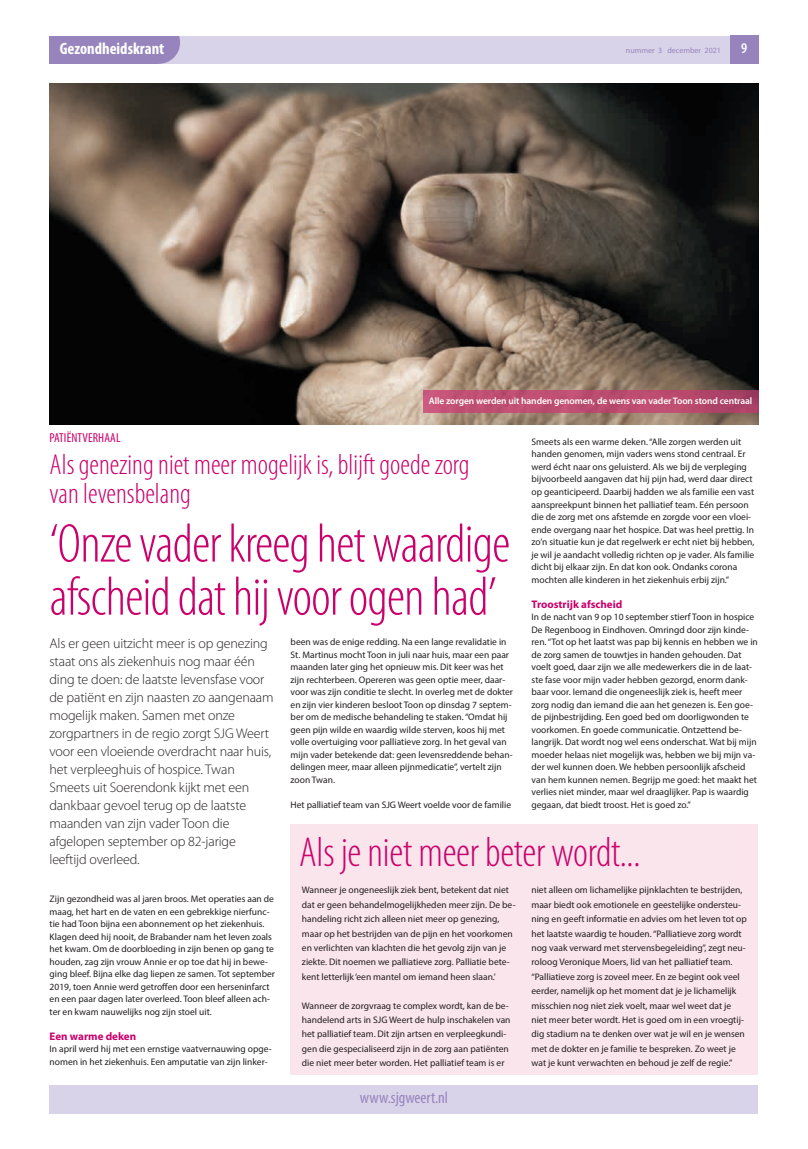
<style>
.page{position:relative;width:808px;height:1149px;background:#fff}
.page>*{position:absolute;margin:0;border:0;box-sizing:border-box;transform-origin:0 0}
.t1{font:300 condensed 55px/53px "Myriad Pro";letter-spacing:-.015em;color:#ca016c}
.t2{font:300 condensed 42px "Myriad Pro";letter-spacing:-.005em;color:#ca016c}
.t3{font:300 condensed 29px/29px "Myriad Pro";color:#ca016c}
.t4{font:700 condensed 16.5px "Myriad Pro";color:#fff}
.t5{font:condensed 16.5px "Myriad Pro";color:#9784bd}
.t6{font:600 condensed 15px "Myriad Pro";color:#fff}
.t7{font:300 14px/18px "Myriad Pro";letter-spacing:-.01em;color:#231f20}
.t8{font:condensed 13px "Myriad Pro";letter-spacing:.01em;color:#ca016c}
.t9{font:700 11px "Myriad Pro";color:#ca016c}
.t10{font:9.5px/12.5px "Myriad Pro";color:#231f20}
.t11{font:600 9.5px "Myriad Pro";letter-spacing:-.01em;color:#fff}
.t12{font:8px "Myriad Pro";color:#9784bd}
</style>
<div class="page">
<div style="left:50px;top:35px;width:708px;height:29px;background:#d9d3e9"></div>
<img style="left:50px;top:84px;width:708px;height:340px">
<div style="left:138px;top:21px;width:42px;height:43px;background:#9784bd;border-radius:50%"></div>
<div style="left:50px;top:35px;width:109px;height:29px;background:#9784bd"></div>
<div style="left:50px;top:0;width:708px;height:35px;background:#fff"></div>
<div style="left:730px;top:35px;width:28px;height:29px;background:#9784bd"></div>
<div style="left:50px;top:1084px;width:708px;height:29px;background:#d9d3e9"></div>
<div style="left:291px;top:824px;width:467px;height:250px;background:#f9e5eb"></div>
<img style="left:423px;top:390px;width:335px;height:22px">
<h3 class="t4" style="left:60px;top:38px;width:106px">Gezondheidskrant</h3>
<p class="t12" style="left:626px;top:47px;width:96px">nummer 3 december 2021</p>
<h3 class="t6" style="left:741px;top:43px;width:8px">9</h3>
<p class="t11" style="left:429px;top:397px;width:325px">Alle zorgen werden uit handen genomen, de wens van vader Toon stond centraal</p>
<h3 class="t8" style="left:50px;top:430px;width:72px">PATIËNTVERHAAL</h3>
<p class="t10" style="left:531px;top:436px;width:224px">Smeets als een warme deken. “Alle zorgen werden uit handen genomen, mijn vaders wens stond centraal. Er werd écht naar ons geluisterd. Als we bij de verpleging bijvoorbeeld aangaven dat hij pijn had, werd daar direct op geanticipeerd. Daarbij hadden we als familie een vast aanspreekpunt binnen het palliatief team. Eén persoon die de zorg met ons afstemde en zorgde voor een vloei&shy;ende overgang naar het hospice. Dat was heel prettig. In zo’n situatie kun je dat regelwerk er echt niet bij hebben, je wil je aandacht volledig richten op je vader. Als familie dicht bij elkaar zijn. En dat kon ook. Ondanks corona mochten alle kinderen in het ziekenhuis erbij zijn.”</p>
<p class="t9" style="left:531px;top:597px;width:92px">Troostrijk afscheid</p>
<p class="t10" style="left:531px;top:611px;width:228px">In de nacht van 9 op 10 september stierf Toon in hospice De Regenboog in Eindhoven. Omringd door zijn kinde&shy;ren. “Tot op het laatst was pap bij kennis en hebben we in de zorg samen de touwtjes in handen gehouden. Dat voelt goed, daar zijn we alle medewerkers die in de laat&shy;ste fase voor mijn vader hebben gezorgd, enorm dank&shy;baar voor. Iemand die ongeneeslijk ziek is, heeft meer zorg nodig dan iemand die aan het genezen is. Een goe&shy;de pijnbestrijding. Een goed bed om doorligwonden te voorkomen. En goede communicatie. Ontzettend be&shy;langrijk. Dat wordt nog wel eens onderschat. Wat bij mijn moeder helaas niet mogelijk was, hebben we bij mijn va&shy;der wel kunnen doen. We hebben persoonlijk afscheid van hem kunnen nemen. Begrijp me goed: het maakt het verlies niet minder, maar wel draaglijker. Pap is waardig gegaan, dat biedt troost. Het is goed zo.”</p>
<h3 class="t3" style="left:50px;top:453px;width:421px">Als genezing niet meer mogelijk is, blijft goede zorg van levensbelang</h3>
<h1 class="t1" style="left:50px;top:522px;width:462px">‘Onze vader kreeg het waardige afscheid dat hij voor ogen had’</h1>
<p class="t7" style="left:50px;top:635px;width:226px">Als er geen uitzicht meer is op genezing staat ons als ziekenhuis nog maar één ding te doen: de laatste levensfase voor de patiënt en zijn naasten zo aangenaam mogelijk maken. Samen met onze zorgpartners in de regio zorgt SJG Weert voor een vloeiende overdracht naar huis, het verpleeghuis of hospice. Twan Smeets uit Soerendonk kijkt met een dankbaar gevoel terug op de laatste maanden van zijn vader Toon die afgelopen september op 82-jarige leeftijd overleed.</p>
<p class="t10" style="left:291px;top:636px;width:224px">been was de enige redding. Na een lange revalidatie in St. Martinus mocht Toon in juli naar huis, maar een paar maanden later ging het opnieuw mis. Dit keer was het zijn rechterbeen. Opereren was geen optie meer, daar&shy;voor was zijn conditie te slecht. In overleg met de dokter en zijn vier kinderen besloot Toon op dinsdag 7 septem&shy;ber om de medische behandeling te staken. “Omdat hij geen pijn wilde en waardig wilde sterven, koos hij met volle overtuiging voor palliatieve zorg. In het geval van mijn vader betekende dat: geen levensreddende behan&shy;delingen meer, maar alleen pijnmedicatie”, vertelt zijn zoon Twan.</p>
<p class="t10" style="left:291px;top:799px;width:222px">Het palliatief team van SJG Weert voelde voor de familie</p>
<h2 class="t2" style="left:299px;top:835px;width:343px">Als je niet meer beter wordt...</h2>
<p class="t10" style="left:50px;top:893px;width:227px">Zijn gezondheid was al jaren broos. Met operaties aan de maag, het hart en de vaten en een gebrekkige nierfunc&shy;tie had Toon bijna een abonnement op het ziekenhuis.<br>Klagen deed hij nooit, de Brabander nam het leven zoals het kwam. Om de doorbloeding in zijn benen op gang te houden, zag zijn vrouw Annie er op toe dat hij in bewe&shy;ging bleef. Bijna elke dag liepen ze samen. Tot september 2019, toen Annie werd getroffen door een herseninfarct en een paar dagen later overleed. Toon bleef alleen ach&shy;ter en kwam nauwelijks nog zijn stoel uit.</p>
<p class="t9" style="left:50px;top:1029px;width:88px">Een warme deken</p>
<p class="t10" style="left:50px;top:1043px;width:224px">In april werd hij met een ernstige vaatvernauwing opge&shy;nomen in het ziekenhuis. Een amputatie van zijn linker-</p>
<p class="t10" style="left:302px;top:883px;width:215px;line-height:14.4px">Wanneer je ongeneeslijk ziek bent, betekent dat niet dat er geen behandelmogelijkheden meer zijn. De be&shy;handeling richt zich alleen niet meer op genezing, maar op het bestrijden van de pijn en het voorkomen en verlichten van klachten die het gevolg zijn van je ziekte. Dit noemen we palliatieve zorg. Palliatie bete&shy;kent letterlijk ‘een mantel om iemand heen slaan.’</p>
<p class="t10" style="left:302px;top:998px;width:210px;line-height:14.4px">Wanneer de zorgvraag te complex wordt, kan de be&shy;handelend arts in SJG Weert de hulp inschakelen van het palliatief team. Dit zijn artsen en verpleegkundi&shy;gen die gespecialiseerd zijn in de zorg aan patiënten die niet meer beter worden. Het palliatief team is er</p>
<h3 class="t5" style="left:360px;top:1087px;width:90px">www.sjgweert.nl</h3>
<p class="t10" style="left:531px;top:883px;width:217px;line-height:14.4px">niet alleen om lichamelijke pijnklachten te bestrijden, maar biedt ook emotionele en geestelijke ondersteu&shy;ning en geeft informatie en advies om het leven tot op het laatste waardig te houden. “Palliatieve zorg wordt nog vaak verward met stervensbegeleiding”, zegt neu&shy;roloog Veronique Moers, lid van het palliatief team. “Palliatieve zorg is zoveel meer. En ze begint ook veel eerder, namelijk op het moment dat je je lichamelijk misschien nog niet ziek voelt, maar wel weet dat je niet meer beter wordt. Het is goed om in een vroegtij&shy;dig stadium na te denken over wat je wil en je wensen met de dokter en je familie te bespreken. Zo weet je wat je kunt verwachten en behoud je zelf de regie.”</p>
</div>
